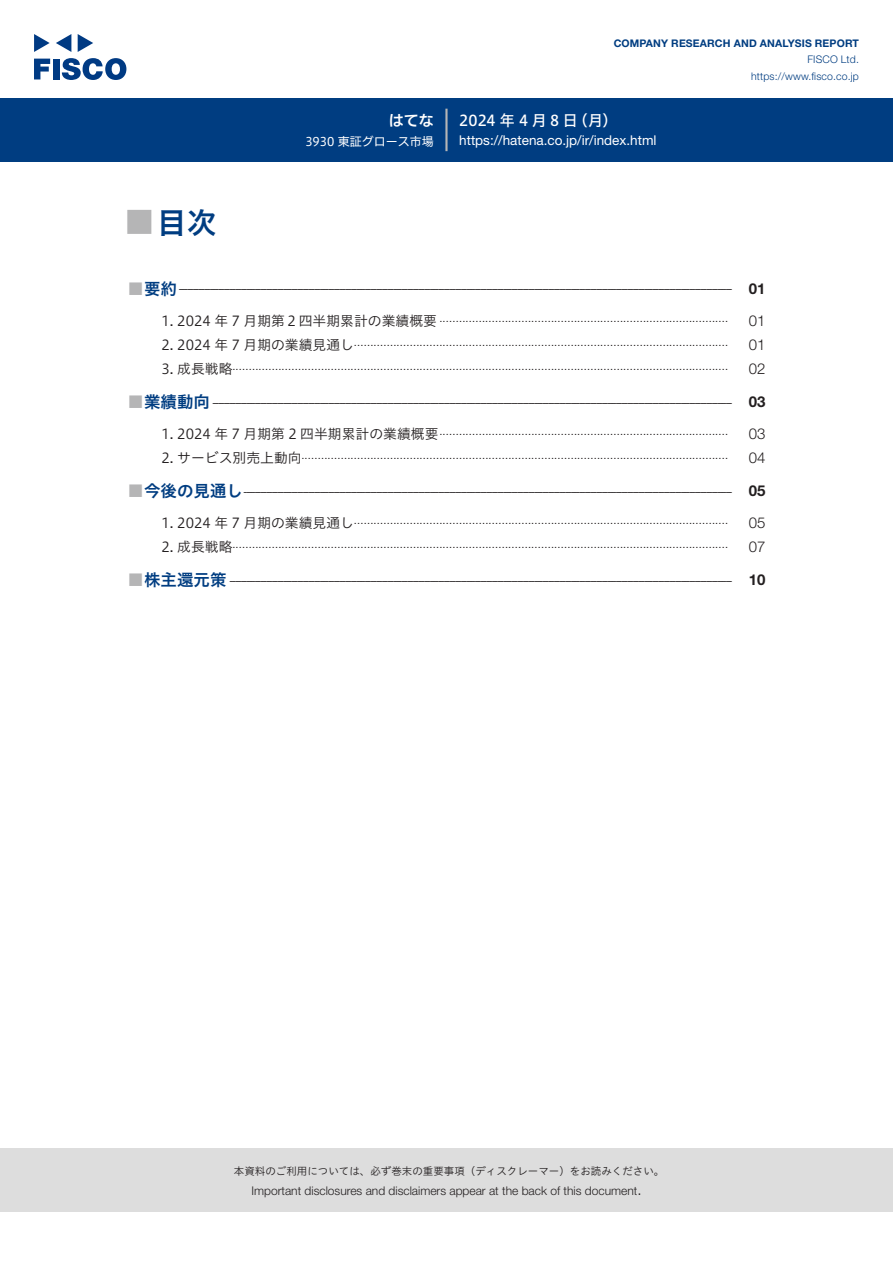
<style>
.page{position:relative;width:893px;height:1263px;background:#fff}
.page>*{position:absolute;margin:0;border:0;box-sizing:border-box;transform-origin:0 0}
.t1{font:30px "Hiragino UD Sans Std N W6";color:#003d81}
.t2{font:24px "Hiragino UD Sans Std W6";color:#b5b5b6}
.t3{font:16.5px "Hiragino UD Sans Std W6";color:#003d81}
.t4{font:300 15px "Helvetica Neue LT Std";color:#231f20}
.t5{font:15px "Hiragino UD Sans F Std N W5";letter-spacing:.23em;color:#fff}
.t6{font:700 15px "Helvetica Neue LT Std";color:#231f20}
.t7{font:15px "Hiragino UD Sans F Std N W6";color:#fff}
.t8{font:13.8px "Hiragino UD Sans Std W3";color:#231f20}
.t9{font:13.5px "Helvetica Neue LT Std";color:#fff}
.t10{font:12px "Hiragino UD Sans Std W3";color:#231f20}
.t11{font:300 12px "Helvetica Neue LT Std";color:#231f20}
.t12{font:12px "Hiragino UD Sans F Std N W4";color:#fff}
.t13{font:10.5px "Hiragino UD Sans Std W3";color:#231f20}
.t14{font:700 10.5px "Helvetica Neue LT Std";letter-spacing:.015em;color:#003d81}
.t15{font:300 10.5px/16.5px "Helvetica Neue LT Std";letter-spacing:.015em;color:#003d81;text-align:right}
.t16{font:9px "Hiragino UD Sans Std W3";color:#231f20}
.s1{color:#b5b5b6}
</style>
<div class="page">
<div style="left:0;top:1148px;width:893px;height:64px;background:#ddd"></div>
<svg style="left:34px;top:59px;width:16px;height:20px"></svg>
<div style="left:53px;top:59px;width:6px;height:20px;background:#003a83"></div>
<svg style="left:62px;top:58px;width:64px;height:22px"></svg>
<svg style="left:34px;top:34px;width:16px;height:18px"></svg>
<svg style="left:78px;top:34px;width:15px;height:18px"></svg>
<svg style="left:56px;top:34px;width:15px;height:18px"></svg>
<div style="left:0;top:98px;width:893px;height:64px;background:#003d81"></div>
<hr style="left:445px;top:109px;width:3px;height:42px;background:#b5b5b6">
<p class="t2" style="left:128px;top:204px;width:25px">█</p>
<p class="t1" style="left:157px;top:199px;width:61px">目次</p>
<h3 class="t7" style="left:389px;top:109px;width:46px">はてな</h3>
<h3 class="t12" style="left:305px;top:132px;width:130px">3930 東証グロース市場</h3>
<p class="t14" style="left:614px;top:37px;width:247px">COMPANY RESEARCH AND ANALYSIS REPORT</p>
<p class="t15" style="left:751px;top:51px;width:109px">FISCO Ltd. https://www.fisco.co j p.</p>
<h3 class="t5" style="left:459px;top:109px;width:120px">2024年4月8日</h3>
<h3 class="t5" style="left:573px;top:109px;width:46px">（月(</h3>
<h3 class="t9" style="left:459px;top:132px;width:199px">https://hatena.co j p. /i r/ index.html</h3>
<p class="t3" style="left:128px;top:276px;width:51px"><span class="s1">■</span>要約</p>
<p class="t10" style="left:177px;top:280px;width:557px">-----------------------------------------------------------------------------------------------------------------------------------------------------------------------------------------------------</p>
<p class="t8" style="left:162px;top:310px;width:277px">1. 2024 年 7 月期第２四半期累計の業績概要</p>
<p class="t16" style="left:440px;top:312px;width:290px">........................................................................................</p>
<p class="t8" style="left:162px;top:334px;width:194px">2. 2024 年 7 月期の業績見通し</p>
<p class="t16" style="left:354px;top:336px;width:375px">..................................................................................................................</p>
<p class="t8" style="left:162px;top:358px;width:73px">3. 成長戦略</p>
<p class="t16" style="left:233px;top:360px;width:497px">.......................................................................................................................................................</p>
<p class="t3" style="left:128px;top:389px;width:84px"><span class="s1">■</span>業績動向</p>
<p class="t10" style="left:210px;top:393px;width:524px">-----------------------------------------------------------------------------------------------------------------------------------------------------------------------------------------</p>
<p class="t8" style="left:162px;top:423px;width:278px">1. 2024 年 7 月期第 2 四半期累計の業績概要</p>
<p class="t16" style="left:440px;top:425px;width:290px">........................................................................................</p>
<p class="t8" style="left:162px;top:447px;width:142px">2. サービス別売上動向</p>
<p class="t16" style="left:302px;top:449px;width:428px">..................................................................................................................................</p>
<p class="t3" style="left:128px;top:478px;width:117px"><span class="s1">■</span>今後の見通し</p>
<p class="t10" style="left:243px;top:482px;width:491px">------------------------------------------------------------------------------------------------------------------------------------------------------------------------------</p>
<p class="t8" style="left:162px;top:512px;width:194px">1. 2024 年 7 月期の業績見通し</p>
<p class="t16" style="left:354px;top:514px;width:375px">..................................................................................................................</p>
<p class="t8" style="left:162px;top:536px;width:73px">2. 成長戦略</p>
<p class="t16" style="left:233px;top:538px;width:497px">.......................................................................................................................................................</p>
<p class="t3" style="left:128px;top:567px;width:101px"><span class="s1">■</span>株主還元策</p>
<p class="t10" style="left:227px;top:571px;width:508px">-----------------------------------------------------------------------------------------------------------------------------------------------------------------------------------</p>
<p class="t6" style="left:749px;top:279px;width:18px">01</p>
<p class="t4" style="left:749px;top:311px;width:18px">01</p>
<p class="t4" style="left:749px;top:335px;width:18px">01</p>
<p class="t4" style="left:749px;top:359px;width:18px">02</p>
<p class="t6" style="left:749px;top:392px;width:18px">03</p>
<p class="t4" style="left:749px;top:424px;width:18px">03</p>
<p class="t4" style="left:749px;top:448px;width:18px">04</p>
<p class="t6" style="left:749px;top:481px;width:18px">05</p>
<p class="t4" style="left:749px;top:513px;width:18px">05</p>
<p class="t4" style="left:749px;top:537px;width:18px">07</p>
<p class="t6" style="left:749px;top:570px;width:18px">10</p>
<p class="t13" style="left:234px;top:1163px;width:432px">本資料のご利用については、必ず巻末の重要事項（ディスクレーマー）をお読みください。</p>
<h3 class="t4" style="left:637px;top:1180px;width:6px">.</h3>
<h3 class="t11" style="left:251px;top:1183px;width:387px">Important disclosures and disclaimers appear at the back of this document</h3>
</div>
